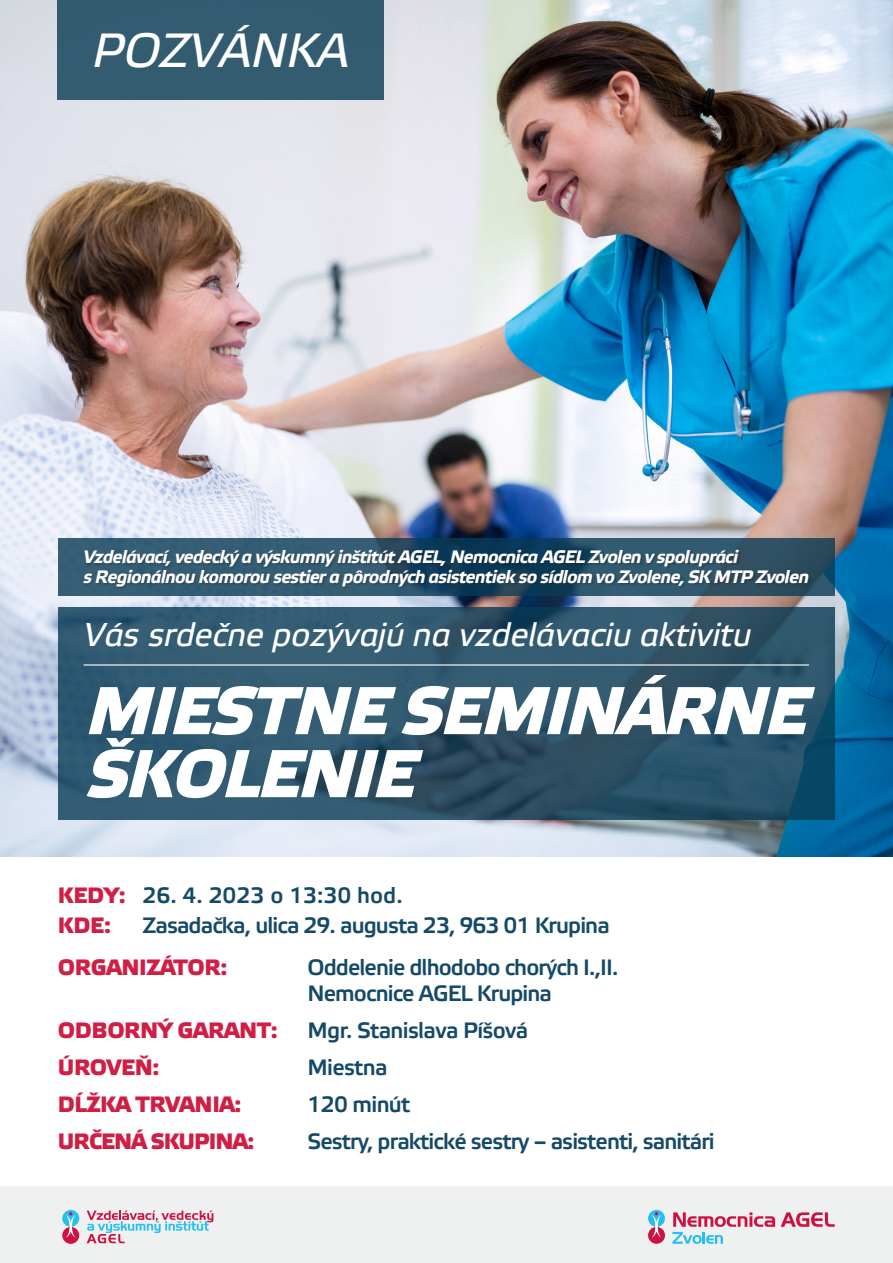
<style>
.page{position:relative;width:893px;height:1263px;background:#fff}
.page>*{position:absolute;margin:0;border:0;box-sizing:border-box;transform-origin:0 0}
.t1{font:italic 700 67.5px/63px "Elektra Medium Pro";color:#fff}
.t2{font:italic 48px "Elektra Text Pro";letter-spacing:-.01em;color:#fff}
.t3{font:italic 33px "Elektra Text Pro";letter-spacing:-.01em;color:#fff}
.t4{font:700 22.2px/26.7px "Elektra Light Pro";letter-spacing:-.04em;color:#154a67}
.t5{font:700 22.2px "Elektra Medium Pro";letter-spacing:-.02em;color:#d01e45}
.t6{font:700 22.2px "Elektra Light Pro";color:#154a67}
.t7{font:700 22.2px "Elektra Medium Pro";letter-spacing:-.04em;color:#d01e45}
.t8{font:italic 700 18px/19.5px "Elektra Text Pro";letter-spacing:-.045em;color:#fff}
</style>
<div class="page">
<img style="left:0;top:0;width:893px;height:857px">
<svg style="left:58px;top:607px;width:777px;height:213px;background:#2e556b"></svg>
<hr style="left:84px;top:664px;width:725px;height:1px;background:#fff">
<div style="left:58px;top:0;width:326px;height:100px;background:#335c71"></div>
<svg style="left:58px;top:538px;width:777px;height:57px;background:#2a536a"></svg>
<div style="left:83px;top:549px;width:728px;height:40px;background:#231f20;opacity:.4"></div>
<div style="left:0;top:1187px;width:893px;height:76px;background:#eff1f0"></div>
<svg style="left:781px;top:1212px;width:54px;height:15px"></svg>
<svg style="left:672px;top:1212px;width:103px;height:32px"></svg>
<div style="left:648px;top:1210px;width:17px;height:17px;background:#26bff0;border-radius:50%"></div>
<div style="left:648px;top:1227px;width:17px;height:17px;background:#cd1141;border-radius:50%"></div>
<svg style="left:651px;top:1212px;width:11px;height:26px"></svg>
<div style="left:62px;top:1210px;width:17px;height:17px;background:#26bff0;border-radius:50%"></div>
<div style="left:62px;top:1227px;width:17px;height:17px;background:#cd1141;border-radius:50%"></div>
<svg style="left:66px;top:1212px;width:10px;height:26px"></svg>
<svg style="left:87px;top:1210px;width:126px;height:33px"></svg>
<p class="t2" style="left:92px;top:25px;width:259px">POZVÁNKA</p>
<p class="t8" style="left:84px;top:548px;width:727px">Vzdelávací, vedecký a výskumný inštitút AGEL, Nemocnica AGEL Zvolen v spolupráci<br>s Regionálnou komorou sestier a pôrodných asistentiek so sídlom vo Zvolene, SK MTP Zvolen</p>
<p class="t3" style="left:84px;top:617px;width:670px">Vás srdečne pozývajú na vzdelávaciu aktivitu</p>
<p class="t1" style="left:84px;top:681px;width:743px">MIESTNESEMINÁRNE<br>ŠKOLENIE</p>
<p class="t5" style="left:58px;top:882px;width:69px">KEDY:</p>
<p class="t5" style="left:58px;top:913px;width:55px">KDE:</p>
<p class="t6" style="left:143px;top:883px;width:262px">26. 4. 2023 o 13:30 hod.</p>
<p class="t4" style="left:143px;top:913px;width:469px">Zasadačka, ulica 29. augusta 23, 963 01 Krupina</p>
<p class="t5" style="left:58px;top:954px;width:171px">ORGANIZÁTOR:</p>
<p class="t4" style="left:308px;top:954px;width:312px">Oddelenie dlhodobo chorých I.,II.<br>Nemocnice AGEL Krupina</p>
<p class="t5" style="left:58px;top:1018px;width:222px">ODBORNÝ GARANT:</p>
<p class="t5" style="left:58px;top:1055px;width:103px">ÚROVEŇ:</p>
<p class="t4" style="left:308px;top:1018px;width:222px">Mgr. Stanislava Píšová</p>
<p class="t4" style="left:308px;top:1055px;width:82px">Miestna</p>
<p class="t5" style="left:58px;top:1092px;width:185px">DĹŽKA TRVANIA:</p>
<p class="t4" style="left:308px;top:1091px;width:104px">120 minút</p>
<p class="t7" style="left:58px;top:1128px;width:198px">URČENÁ SKUPINA:</p>
<p class="t4" style="left:308px;top:1128px;width:409px">Sestry, praktické sestry – asistenti, sanitári</p>
</div>
